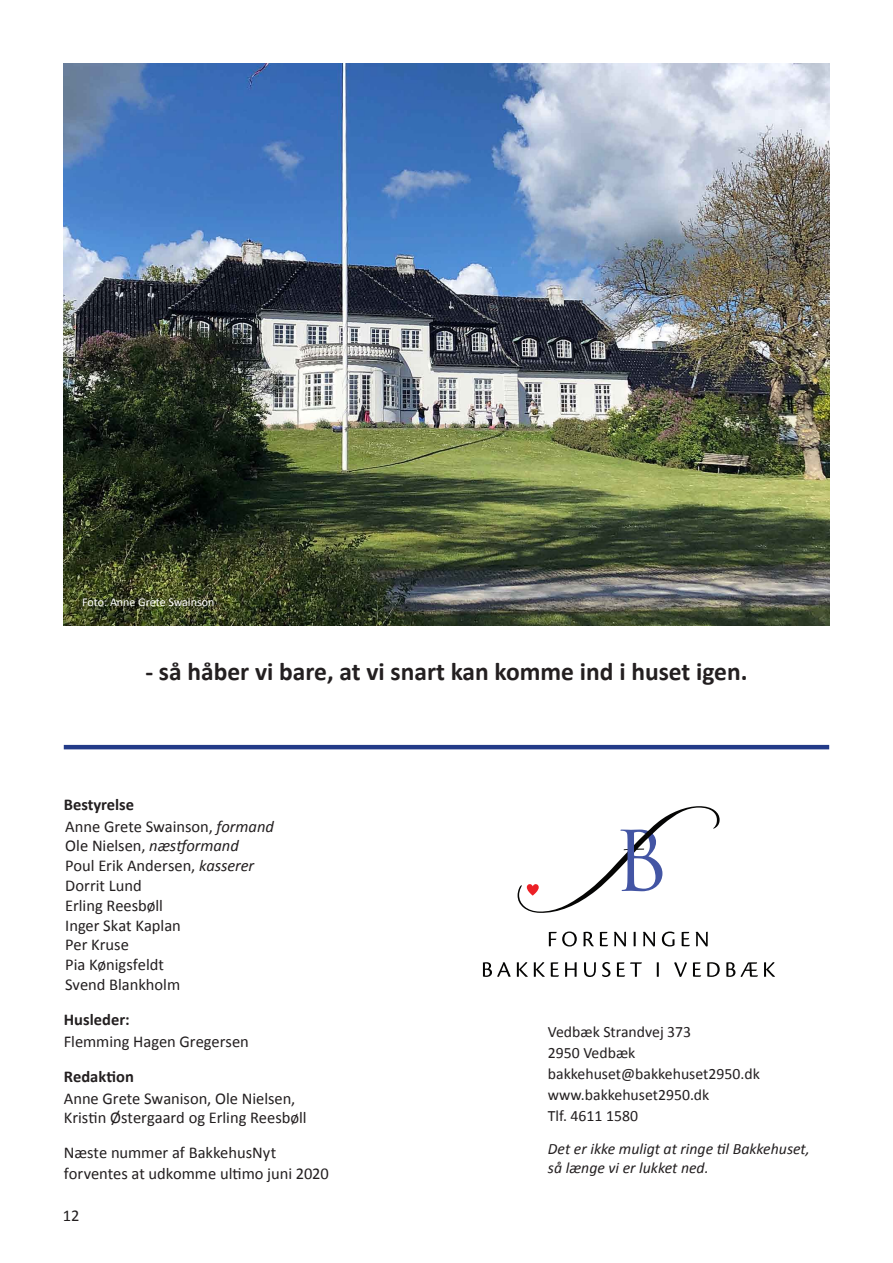
<style>
.page{position:relative;width:893px;height:1263px;background:#fff}
.page>*{position:absolute;margin:0;border:0;box-sizing:border-box;transform-origin:0 0}
.Kassetekst_overskrif{font:700 25.5px "Calibri";color:#231f20}
.Brødtekst{font:16.5px/19.8px "Calibri";letter-spacing:-.005em;color:#231f20}
.Brødtekst-2{font:700 16.5px "Calibri";letter-spacing:.005em;color:#231f20}
.Kassetekst_Calibri_F{font:700 16.5px "Calibri";color:#231f20}
.Kassetekst_Cambria_f{font:15.75px "Calibri";color:#231f20}
.Kassetekst_Cambria_f-2{font:italic 15.75px/18.9px "Calibri";color:#231f20}
.Billedtekst{font:12px "Calibri";color:#fff}
.s1{font-style:italic}
</style>
<div class="page">
<svg style="left:518px;top:806px;width:202px;height:107px"></svg>
<svg style="left:549px;top:931px;width:28px;height:15px"></svg>
<svg style="left:583px;top:932px;width:11px;height:14px"></svg>
<svg style="left:600px;top:932px;width:8px;height:14px"></svg>
<svg style="left:614px;top:932px;width:12px;height:14px"></svg>
<svg style="left:634px;top:932px;width:2px;height:14px"></svg>
<svg style="left:643px;top:932px;width:12px;height:14px"></svg>
<svg style="left:662px;top:931px;width:12px;height:15px"></svg>
<svg style="left:682px;top:932px;width:8px;height:14px"></svg>
<svg style="left:696px;top:932px;width:12px;height:14px"></svg>
<svg style="left:483px;top:962px;width:28px;height:15px"></svg>
<svg style="left:517px;top:962px;width:11px;height:15px"></svg>
<svg style="left:534px;top:962px;width:11px;height:15px"></svg>
<svg style="left:551px;top:962px;width:8px;height:15px"></svg>
<svg style="left:565px;top:962px;width:12px;height:15px"></svg>
<svg style="left:584px;top:962px;width:12px;height:15px"></svg>
<svg style="left:602px;top:962px;width:8px;height:15px"></svg>
<svg style="left:617px;top:962px;width:25px;height:15px"></svg>
<svg style="left:657px;top:962px;width:2px;height:15px"></svg>
<svg style="left:674px;top:962px;width:13px;height:15px"></svg>
<svg style="left:693px;top:962px;width:8px;height:15px"></svg>
<svg style="left:707px;top:962px;width:13px;height:15px"></svg>
<svg style="left:726px;top:962px;width:32px;height:15px"></svg>
<svg style="left:764px;top:962px;width:11px;height:15px"></svg>
<hr style="left:64px;top:745px;width:765px;height:4px;background:#233b88">
<img style="left:64px;top:64px;width:765px;height:561px">
<p class="Billedtekst" style="left:82px;top:594px;width:134px">Foto: Anne Grete Swainson</p>
<p class="Kassetekst_overskrif" style="left:145px;top:656px;width:604px">- så håber vi bare, at vi snart kan komme ind i huset igen.</p>
<p class="Kassetekst_Calibri_F" style="left:64px;top:794px;width:72px">Bestyrelse</p>
<p class="Brødtekst" style="left:65px;top:816px;width:210px">Anne Grete Swainson, <span class="s1">formand</span></p>
<p class="Brødtekst" style="left:65px;top:836px;width:175px">Ole Nielsen, <span class="s1">næstformand</span></p>
<p class="Brødtekst" style="left:65px;top:856px;width:190px">Poul Erik Andersen, <span class="s1">kasserer</span></p>
<p class="Brødtekst" style="left:65px;top:876px;width:78px">Dorrit Lund</p>
<p class="Brødtekst" style="left:65px;top:895px;width:99px">Erling Reesbøll</p>
<p class="Brødtekst" style="left:65px;top:915px;width:117px">Inger Skat Kaplan</p>
<p class="Brødtekst" style="left:65px;top:935px;width:65px">Per Kruse</p>
<p class="Brødtekst" style="left:65px;top:955px;width:100px">Pia Kønigsfeldt</p>
<p class="Brødtekst" style="left:65px;top:975px;width:116px">Svend Blankholm</p>
<p class="Brødtekst-2" style="left:64px;top:1009px;width:68px">Husleder:</p>
<p class="Brødtekst" style="left:64px;top:1031px;width:187px">Flemming Hagen Gregersen</p>
<p class="Brødtekst-2" style="left:64px;top:1065px;width:72px">Redaktion</p>
<p class="Brødtekst" style="left:64px;top:1088px;width:244px">Anne Grete Swanison, Ole Nielsen,<br>Kristin Østergaard og Erling Reesbøll</p>
<p class="Brødtekst" style="left:64px;top:1142px;width:266px;line-height:21px">Næste nummer af BakkehusNyt forventes at udkomme ultimo juni 2020</p>
<p class="Brødtekst" style="left:63px;top:1206px;width:18px">12</p>
<p class="Kassetekst_Cambria_f" style="left:548px;top:1022px;width:145px">Vedbæk Strandvej 373</p>
<p class="Kassetekst_Cambria_f" style="left:548px;top:1043px;width:89px">2950 Vedbæk</p>
<p class="Kassetekst_Cambria_f" style="left:548px;top:1064px;width:213px">bakkehuset@bakkehuset2950.dk</p>
<p class="Kassetekst_Cambria_f" style="left:548px;top:1085px;width:163px">www.bakkehuset2950.dk</p>
<p class="Kassetekst_Cambria_f" style="left:548px;top:1106px;width:92px">Tlf. 4611 1580</p>
<p class="Kassetekst_Cambria_f-2" style="left:548px;top:1139px;width:263px">Det er ikke muligt at ringe til Bakkehuset, så længe vi er lukket ned.</p>
</div>
